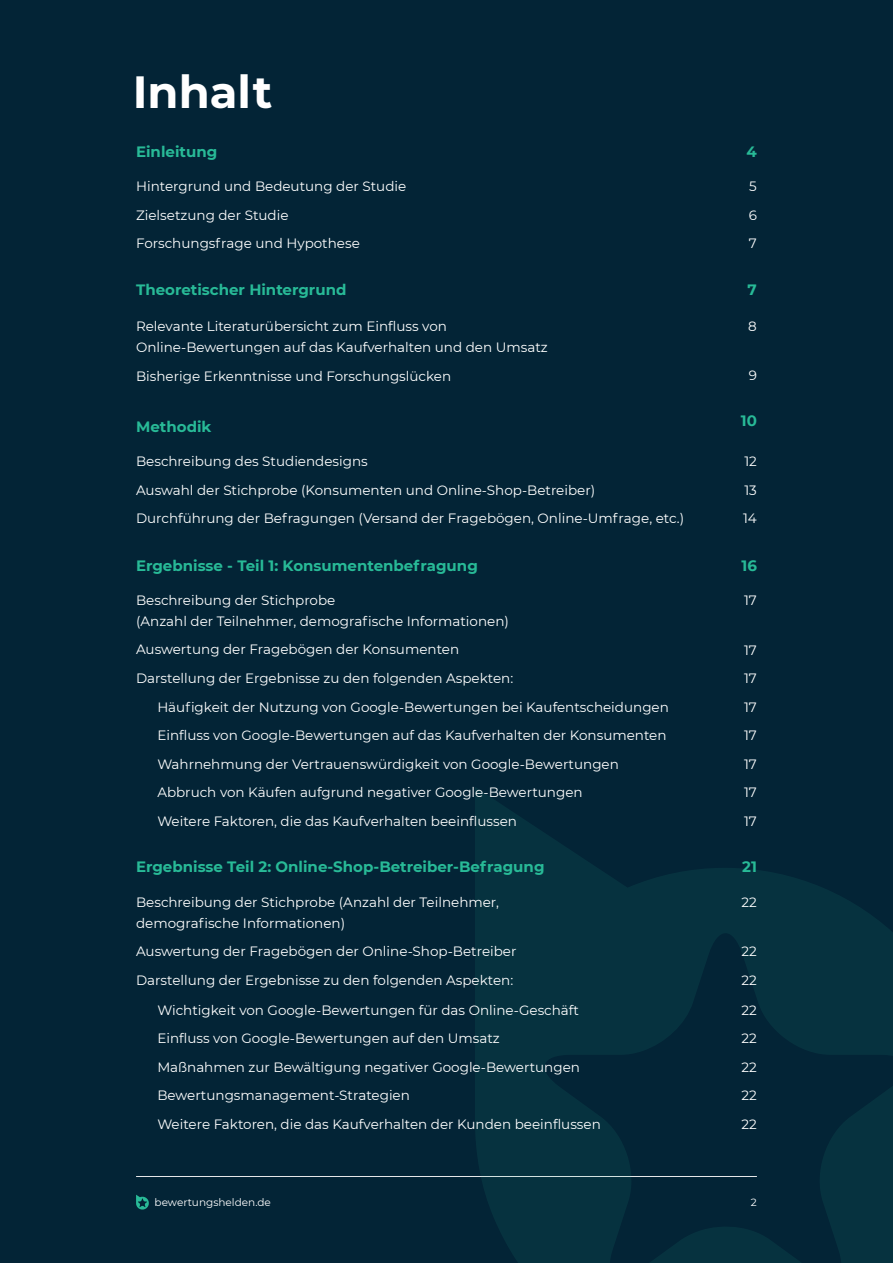
<style>
.page{position:relative;width:893px;height:1263px;background:#032436}
.page>*{position:absolute;margin:0;border:0;box-sizing:border-box;transform-origin:0 0}
.t1{font:700 45px "Montserrat";color:#fff}
.t2{font:700 15px "Montserrat";color:#28ba97}
.t3{font:13.5px/28.5px "Montserrat";color:#fff}
.t4{font:10.5px "Montserrat";color:#fff}
</style>
<div class="page">
<svg style="left:136px;top:1195px;width:13px;height:14px"></svg>
<hr style="left:136px;top:1176px;width:621px;height:1px;background:#e6e7e9">
<svg style="left:475px;top:787px;width:418px;height:476px;fill:#06323f"></svg>
<h1 class="t1" style="left:133px;top:60px;width:141px">Inhalt</h1>
<p class="t2" style="left:136px;top:141px;width:83px">Einleitung</p>
<p class="t3" style="left:136px;top:171px;width:272px">Hintergrund und Bedeutung der Studie<br>Zielsetzung der Studie<br>Forschungsfrage und Hypothese</p>
<p class="t2" style="left:136px;top:279px;width:212px">Theoretischer Hintergrund</p>
<p class="t3" style="left:136px;top:315px;width:413px;line-height:21px">Relevante Literaturübersicht zum Einfluss von<br>Online-Bewertungen auf das Kaufverhalten und den Umsatz</p>
<p class="t3" style="left:136px;top:361px;width:317px">Bisherige Erkenntnisse und Forschungslücken</p>
<p class="t2" style="left:136px;top:416px;width:77px">Methodik</p>
<p class="t3" style="left:136px;top:447px;width:550px">Beschreibung des Studiendesigns<br>Auswahl der Stichprobe (Konsumenten und Online-Shop-Betreiber)<br>Durchführung der Befragungen (Versand der Fragebögen, Online-Umfrage, etc.)</p>
<p class="t2" style="left:136px;top:554px;width:343px">Ergebnisse - Teil 1: Konsumentenbefragung</p>
<p class="t3" style="left:136px;top:589px;width:374px;line-height:21px">Beschreibung der Stichprobe<br>(Anzahl der Teilnehmer, demografische Informationen)</p>
<p class="t3" style="left:136px;top:634px;width:325px">Auswertung der Fragebögen der Konsumenten</p>
<p class="t3" style="left:136px;top:663px;width:379px">Darstellung der Ergebnisse zu den folgenden Aspekten:</p>
<p class="t3" style="left:157px;top:692px;width:513px">Häufigkeit der Nutzung von Google-Bewertungen bei Kaufentscheidungen</p>
<p class="t3" style="left:157px;top:720px;width:511px">Einfluss von Google-Bewertungen auf das Kaufverhalten der Konsumenten</p>
<p class="t3" style="left:157px;top:749px;width:463px">Wahrnehmung der Vertrauenswürdigkeit von Google-Bewertungen</p>
<p class="t3" style="left:157px;top:777px;width:427px">Abbruch von Käufen aufgrund negativer Google-Bewertungen</p>
<p class="t3" style="left:157px;top:806px;width:361px">Weitere Faktoren, die das Kaufverhalten beeinflussen</p>
<p class="t2" style="left:136px;top:856px;width:410px">Ergebnisse Teil 2: Online-Shop-Betreiber-Befragung</p>
<p class="t3" style="left:136px;top:891px;width:365px;line-height:21px">Beschreibung der Stichprobe (Anzahl der Teilnehmer, demografische Informationen)</p>
<p class="t3" style="left:136px;top:936px;width:382px">Auswertung der Fragebögen der Online-Shop-Betreiber<br>Darstellung der Ergebnisse zu den folgenden Aspekten:</p>
<p class="t3" style="left:157px;top:995px;width:445px">Wichtigkeit von Google-Bewertungen für das Online-Geschäft Einfluss von Google-Bewertungen auf den Umsatz<br>Maßnahmen zur Bewältigung negativer Google-Bewertungen Bewertungsmanagement-Strategien<br>Weitere Faktoren, die das Kaufverhalten der Kunden beeinflussen</p>
<p class="t2" style="left:747px;top:141px;width:12px">4</p>
<p class="t3" style="left:749px;top:171px;width:10px;text-align:justify">5<br>6<br>7</p>
<p class="t2" style="left:748px;top:279px;width:11px">7</p>
<p class="t3" style="left:748px;top:311px;width:10px">8</p>
<p class="t3" style="left:749px;top:360px;width:10px">9</p>
<p class="t2" style="left:741px;top:410px;width:18px">10</p>
<p class="t3" style="left:743px;top:447px;width:15px;text-align:justify">12<br>13<br>14</p>
<p class="t2" style="left:741px;top:554px;width:17px">16</p>
<p class="t3" style="left:744px;top:586px;width:14px">17</p>
<p class="t3" style="left:744px;top:635px;width:14px;text-align:justify">17<br>17<br>17<br>17<br>17<br>17<br>17</p>
<p class="t2" style="left:742px;top:856px;width:16px">21</p>
<p class="t3" style="left:742px;top:887px;width:17px">22</p>
<p class="t3" style="left:742px;top:937px;width:17px;text-align:justify">22<br>22<br>22<br>22<br>22<br>22<br>22</p>
<p class="t4" style="left:155px;top:1195px;width:118px">bewertungshelden.de</p>
<p class="t4" style="left:751px;top:1195px;width:7px">2</p>
</div>
